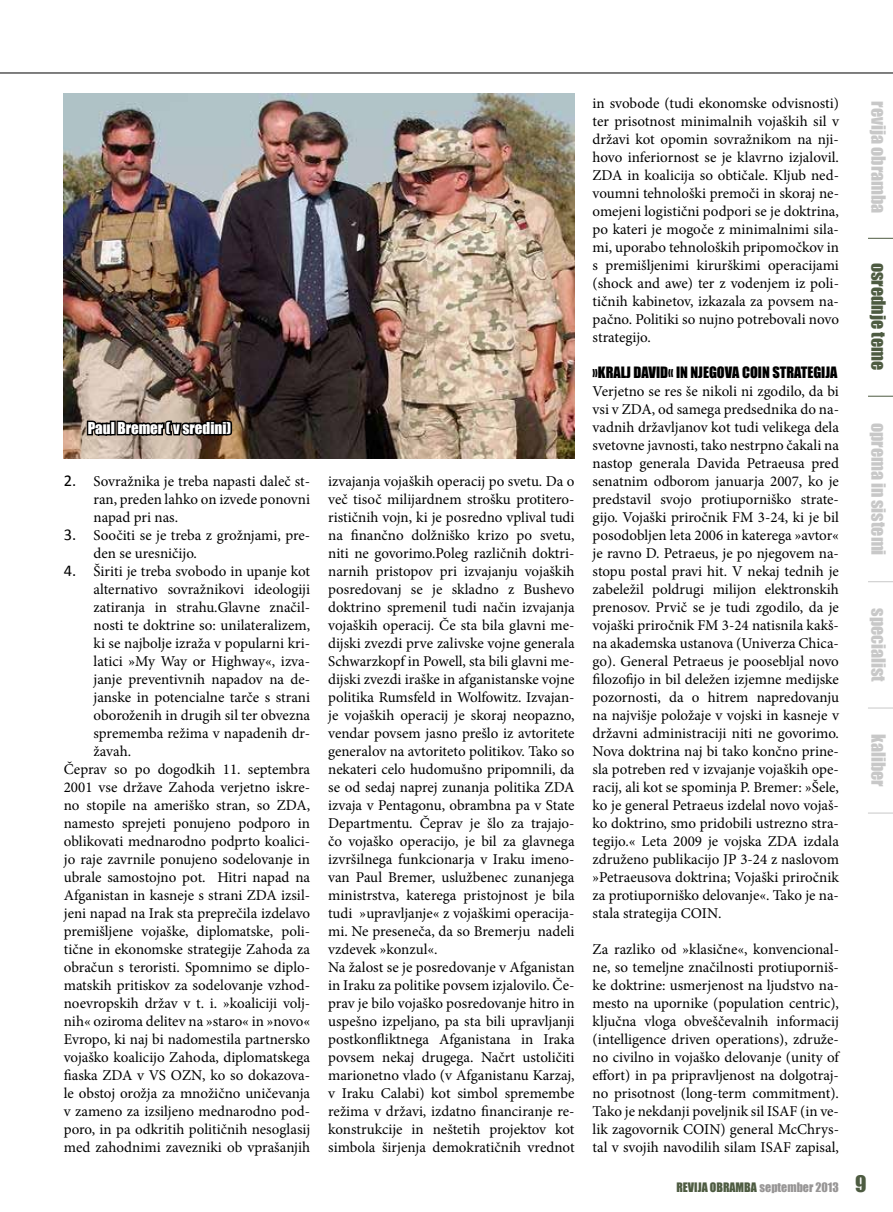
<style>
.page{position:relative;width:893px;height:1212px;background:#fff}
.page>*{position:absolute;margin:0;border:0;box-sizing:border-box;transform-origin:0 0}
.t1{font:18px "Impact";color:#c8c8c8}
.t2{font:18px "Impact";color:#4d5b41}
.t3{font:15px/18px "Minion Pro";color:#000;text-align:justify}
.t4{font:15px "Impact";color:#fff}
.t5{font:14.4px "Impact";color:#000}
.t6{font:12px "Impact";color:#4d5b41}
.s1{font-family:"Calibri";font-size:16.5px}
.s2{color:#979595}
.s3{font-size:21px}
</style>
<div class="page">
<hr style="left:0;top:73px;width:893px;height:1px;background:#000">
<svg style="left:868px;top:238px;width:25px;height:1px"></svg>
<svg style="left:868px;top:396px;width:25px;height:1px"></svg>
<svg style="left:868px;top:581px;width:25px;height:1px"></svg>
<svg style="left:868px;top:813px;width:25px;height:1px"></svg>
<svg style="left:868px;top:708px;width:25px;height:1px"></svg>
<img style="left:64px;top:93px;width:511px;height:365px">
<svg style="left:85px;top:418px;width:149px;height:41px;background:#7c6d60"></svg>
<p class="t4" style="left:88px;top:416px;width:145px">PAUL BREMER ( V SREDINI)</p>
<p class="t3" style="left:94px;top:472px;width:218px;text-indent:-30px"><span class="s1">2.</span> Sovražnika je treba napasti daleč st&shy;ran, preden lahko on izvede ponovni napad pri nas.</p>
<p class="t3" style="left:94px;top:526px;width:218px;text-indent:-30px"><span class="s1">3.</span> Soočiti se je treba z grožnjami, pre&shy;den se uresničijo.</p>
<p class="t3" style="left:64px;top:562px;width:248px"><span class="s1">4.</span> Širiti je treba svobodo in upanje kot</p>
<p class="t3" style="left:94px;top:580px;width:218px">alternativo sovražnikovi ideologiji</p>
<p class="t3" style="left:94px;top:598px;width:218px">zatiranja in strahu.Glavne značil-</p>
<p class="t3" style="left:94px;top:616px;width:218px">nosti te doktrine so: unilateralizem,</p>
<p class="t3" style="left:94px;top:634px;width:218px">ki se najbolje izraža v popularni kri-</p>
<p class="t3" style="left:94px;top:652px;width:218px">latici »My Way or Highway«, izva-</p>
<p class="t3" style="left:94px;top:670px;width:218px">janje preventivnih napadov na de-</p>
<p class="t3" style="left:94px;top:688px;width:218px">janske in potencialne tarče s strani</p>
<p class="t3" style="left:94px;top:706px;width:218px">oboroženih in drugih sil ter obvezna</p>
<p class="t3" style="left:94px;top:724px;width:218px">sprememba režima v napadenih dr-</p>
<p class="t3" style="left:94px;top:742px;width:39px">žavah.</p>
<p class="t3" style="left:64px;top:760px;width:248px">Čeprav so po dogodkih 11. septembra</p>
<p class="t3" style="left:64px;top:778px;width:248px">2001 vse države Zahoda verjetno iskre-</p>
<p class="t3" style="left:64px;top:796px;width:248px">no stopile na ameriško stran, so ZDA,</p>
<p class="t3" style="left:64px;top:814px;width:248px">namesto sprejeti ponujeno podporo in</p>
<p class="t3" style="left:64px;top:832px;width:248px">oblikovati mednarodno podprto koalici-</p>
<p class="t3" style="left:64px;top:850px;width:248px">jo raje zavrnile ponujeno sodelovanje in</p>
<p class="t3" style="left:64px;top:868px;width:248px">ubrale samostojno pot. Hitri napad na</p>
<p class="t3" style="left:64px;top:886px;width:248px">Afganistan in kasneje s strani ZDA izsil-</p>
<p class="t3" style="left:64px;top:904px;width:248px">jeni napad na Irak sta preprečila izdelavo</p>
<p class="t3" style="left:64px;top:922px;width:248px">premišljene vojaške, diplomatske, poli-</p>
<p class="t3" style="left:64px;top:940px;width:248px">tične in ekonomske strategije Zahoda za</p>
<p class="t3" style="left:64px;top:958px;width:248px">obračun s teroristi. Spomnimo se diplo-</p>
<p class="t3" style="left:64px;top:976px;width:248px">matskih pritiskov za sodelovanje vzhod-</p>
<p class="t3" style="left:64px;top:994px;width:248px">noevropskih držav v t. i. »koaliciji volj-</p>
<p class="t3" style="left:64px;top:1012px;width:248px">nih« oziroma delitev na »staro« in »novo«</p>
<p class="t3" style="left:64px;top:1030px;width:248px">Evropo, ki naj bi nadomestila partnersko</p>
<p class="t3" style="left:64px;top:1048px;width:248px">vojaško koalicijo Zahoda, diplomatskega</p>
<p class="t3" style="left:64px;top:1066px;width:248px">fiaska ZDA v VS OZN, ko so dokazova-</p>
<p class="t3" style="left:64px;top:1084px;width:248px">le obstoj orožja za množično uničevanja</p>
<p class="t3" style="left:64px;top:1102px;width:248px">v zameno za izsiljeno mednarodno pod-</p>
<p class="t3" style="left:64px;top:1120px;width:248px">poro, in pa odkritih političnih nesoglasij</p>
<p class="t3" style="left:64px;top:1138px;width:248px">med zahodnimi zavezniki ob vprašanjih</p>
<p class="t3" style="left:328px;top:472px;width:248px;text-align:left">izvajanja vojaških operacij po svetu. Da o več tisoč milijardnem strošku protitero&shy;rističnih vojn, ki je posredno vplival tudi na finančno dolžniško krizo po svetu, niti ne govorimo.Poleg različnih doktri&shy;narnih pristopov pri izvajanju vojaških posredovanj se je skladno z Bushevo doktrino spremenil tudi način izvajanja vojaških operacij. Če sta bila glavni me&shy;dijski zvezdi prve zalivske vojne generala Schwarzkopf in Powell, sta bili glavni me&shy;dijski zvezdi iraške in afganistanske vojne politika Rumsfeld in Wolfowitz. Izvajan&shy;je vojaških operacij je skoraj neopazno, vendar povsem jasno prešlo iz avtoritete generalov na avtoriteto politikov. Tako so nekateri celo hudomušno pripomnili, da se od sedaj naprej zunanja politika ZDA izvaja v Pentagonu, obrambna pa v State Departmentu. Čeprav je šlo za trajajo&shy;čo vojaško operacijo, je bil za glavnega izvršilnega funkcionarja v Iraku imeno&shy;van Paul Bremer, uslužbenec zunanjega ministrstva, katerega pristojnost je bila tudi »upravljanje« z vojaškimi operacija&shy;mi. Ne preseneča, da so Bremerju nadeli vzdevek »konzul«.<br>Na žalost se je posredovanje v Afganistan in Iraku za politike povsem izjalovilo. Če&shy;prav je bilo vojaško posredovanje hitro in uspešno izpeljano, pa sta bili upravljanji postkonfliktnega Afganistana in Iraka povsem nekaj drugega. Načrt ustoličiti marionetno vlado (v Afganistanu Karzaj, v Iraku Calabi) kot simbol spremembe režima v državi, izdatno financiranje re&shy;konstrukcije in neštetih projektov kot simbola širjenja demokratičnih vrednot</p>
<p class="t3" style="left:593px;top:94px;width:248px">in svobode (tudi ekonomske odvisnosti) ter prisotnost minimalnih vojaških sil v državi kot opomin sovražnikom na nji&shy;hovo inferiornost se je klavrno izjalovil.<br>ZDA in koalicija so obtičale. Kljub ned&shy;voumni tehnološki premoči in skoraj ne&shy;omejeni logistični podpori se je doktrina, po kateri je mogoče z minimalnimi sila&shy;mi, uporabo tehnoloških pripomočkov in s premišljenimi kirurškimi operacijami (shock and awe) ter z vodenjem iz poli&shy;tičnih kabinetov, izkazala za povsem na&shy;pačno. Politiki so nujno potrebovali novo strategijo.</p>
<p class="t5" style="left:593px;top:361px;width:246px">»KRALJ DAVID« IN NJEGOVA COIN STRATEGIJA</p>
<p class="t3" style="left:593px;top:382px;width:248px">Verjetno se res še nikoli ni zgodilo, da bi vsi v ZDA, od samega predsednika do na&shy;vadnih državljanov kot tudi velikega dela svetovne javnosti, tako nestrpno čakali na nastop generala Davida Petraeusa pred senatnim odborom januarja 2007, ko je predstavil svojo protiuporniško strate&shy;gijo. Vojaški priročnik FM 3-24, ki je bil posodobljen leta 2006 in katerega »avtor« je ravno D. Petraeus, je po njegovem na&shy;stopu postal pravi hit. V nekaj tednih je zabeležil poldrugi milijon elektronskih prenosov. Prvič se je tudi zgodilo, da je vojaški priročnik FM 3-24 natisnila kakš&shy;na akademska ustanova (Univerza Chica&shy;go). General Petraeus je poosebljal novo filozofijo in bil deležen izjemne medijske pozornosti, da o hitrem napredovanju na najvišje položaje v vojski in kasneje v državni administraciji niti ne govorimo.<br>Nova doktrina naj bi tako končno prine&shy;sla potreben red v izvajanje vojaških ope&shy;racij, ali kot se spominja P. Bremer: »Šele, ko je general Petraeus izdelal novo vojaš&shy;ko doktrino, smo pridobili ustrezno stra&shy;tegijo.« Leta 2009 je vojska ZDA izdala združeno publikacijo JP 3-24 z naslovom »Petraeusova doktrina; Vojaški priročnik za protiuporniško delovanje«. Tako je na&shy;stala strategija COIN.</p>
<p class="t3" style="left:593px;top:940px;width:248px">Za razliko od »klasične«, konvencional&shy;ne, so temeljne značilnosti protiuporniš&shy;ke doktrine: usmerjenost na ljudstvo na&shy;mesto na upornike (population centric), ključna vloga obveščevalnih informacij (intelligence driven operations), združe&shy;no civilno in vojaško delovanje (unity of effort) in pa pripravljenost na dolgotraj&shy;no prisotnost (long-term commitment).<br>Tako je nekdanji poveljnik sil ISAF (in ve&shy;lik zagovornik COIN) general McChrys&shy;tal v svojih navodilih silam ISAF zapisal,</p>
<p class="t1" style="left:892px;top:101px;width:114px;rotate:90deg">REVIJA OBRAMBA</p>
<p class="t2" style="left:892px;top:263px;width:109px;rotate:90deg">OSREDNJE TEME</p>
<p class="t1" style="left:892px;top:422px;width:134px;rotate:90deg">OPREMA IN SISTEMI</p>
<p class="t1" style="left:892px;top:608px;width:75px;rotate:90deg">SPECIALIST</p>
<p class="t1" style="left:892px;top:734px;width:54px;rotate:90deg">KALIBER</p>
<p class="t6" style="left:676px;top:1178px;width:192px">REVIJA OBRAMBA <span class="s2">SEPTEMBER 2013</span> <span class="s3">9</span></p>
</div>
